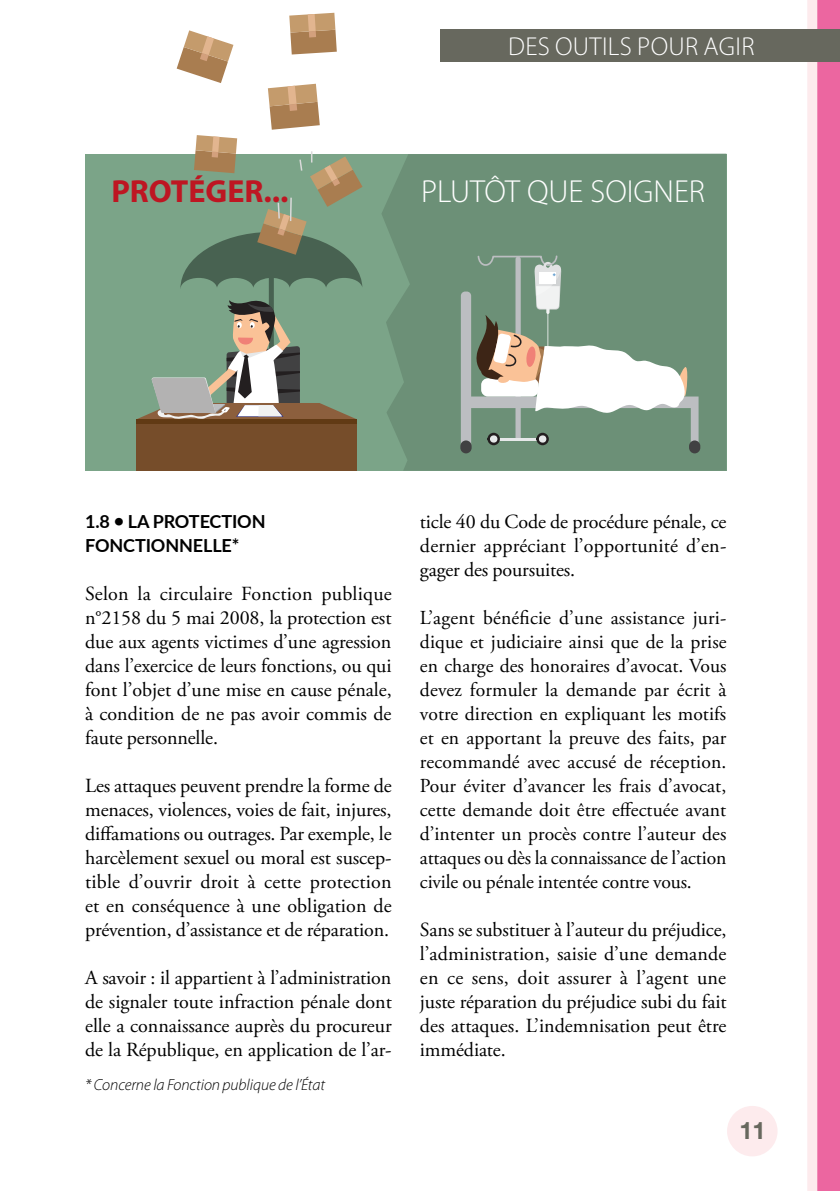
<style>
.page{position:relative;width:840px;height:1191px;background:#fff}
.page>*{position:absolute;margin:0;border:0;box-sizing:border-box;transform-origin:0 0}
.t1{font:300 32px "Myriad Pro";color:#fff}
.t2{font:700 32px "Myriad Pro";color:#be1622}
.t3{font:300 26px "Myriad Pro";letter-spacing:.015em;color:#fff}
.t4{font:700 24px "Helvetica Neue";color:#67685e}
.t5{font:20px/24px "Adobe Garamond Pro";letter-spacing:-.005em;color:#000;text-align:justify}
.t6{font:19.8px/24px "Adobe Garamond Pro";letter-spacing:-.01em;color:#000;text-align:justify}
.TITRE_NV2{font:700 18px/24px "Lato";letter-spacing:-.005em;color:#000}
.t7{font:italic 300 16px "Myriad Pro";letter-spacing:-.005em;color:#000}
</style>
<div class="page">
<div style="left:726px;top:1106px;width:51px;height:50px;background:#fdebed;border-radius:50%"></div>
<div style="left:816px;top:0;width:23px;height:1191px;background:#ec66a0"></div>
<div style="left:806px;top:0;width:10px;height:1191px;background:#fdebed"></div>
<div style="left:440px;top:29px;width:399px;height:33px;background:#67685e"></div>
<div style="left:85px;top:154px;width:641px;height:317px;background:#7ba488"></div>
<svg style="left:382px;top:154px;width:344px;height:317px;background:#6d9178"></svg>
<div style="left:136px;top:419px;width:221px;height:52px;background:#764d2a"></div>
<div style="left:136px;top:419px;width:221px;height:5px;background:#613a14"></div>
<div style="left:688px;top:440px;width:12px;height:13px;background:#414142;border-radius:6px"></div>
<div style="left:460px;top:440px;width:11px;height:13px;background:#414142;border-radius:6px"></div>
<svg style="left:460px;top:255px;width:238px;height:194px;background:#96aa99"></svg>
<svg style="left:137px;top:13px;width:225px;height:406px"></svg>
<h2 class="t3" style="left:508px;top:31px;width:248px">DES OUTILS POUR AGIR</h2>
<p class="t2" style="left:111px;top:170px;width:178px">PROTÉGER...</p>
<p class="t1" style="left:421px;top:172px;width:285px">PLUTÔT QUE SOIGNER</p>
<p class="TITRE_NV2" style="left:85px;top:509px;width:182px">1.8 • LA PROTECTION<br>FONCTIONNELLE*</p>
<p class="t5" style="left:85px;top:582px;width:308px">Selon la circulaire Fonction publique n°2158 du 5 mai 2008, la protection est due aux agents victimes d’une agression dans l’exercice de leurs fonctions, ou qui font l’objet d’une mise en cause pénale, à condition de ne pas avoir commis de faute personnelle.</p>
<p class="t5" style="left:85px;top:774px;width:308px">Les attaques peuvent prendre la forme de menaces, violences, voies de fait, injures, diffamations ou outrages. Par exemple, le harcèlement sexuel ou moral est suscep&shy;tible d’ouvrir droit à cette protection et en conséquence à une obligation de prévention, d’assistance et de réparation.</p>
<p class="t5" style="left:85px;top:966px;width:308px">A savoir : il appartient à l’administration de signaler toute infraction pénale dont elle a connaissance auprès du procureur de la République, en application de l’ar-</p>
<p class="t7" style="left:85px;top:1074px;width:241px">* Concerne la Fonction publique de l’État</p>
<p class="t5" style="left:420px;top:510px;width:308px">ticle 40 du Code de procédure pénale, ce dernier appréciant l’opportunité d’en&shy;gager des poursuites.</p>
<p class="t6" style="left:420px;top:606px;width:308px">L’agent bénéficie d’une assistance juri&shy;dique et judiciaire ainsi que de la prise en charge des honoraires d’avocat. Vous devez formuler la demande par écrit à votre direction en expliquant les motifs et en apportant la preuve des faits, par recommandé avec accusé de réception.<br>Pour éviter d’avancer les frais d’avocat, cette demande doit être effectuée avant d’intenter un procès contre l’auteur des attaques ou dès la connaissance de l’action civile ou pénale intentée contre vous.</p>
<p class="t5" style="left:420px;top:918px;width:308px">Sans se substituer à l’auteur du préjudice, l’administration, saisie d’une demande en ce sens, doit assurer à l’agent une juste réparation du préjudice subi du fait des attaques. L’indemnisation peut être immédiate.</p>
<p class="t4" style="left:739px;top:1111px;width:28px">11</p>
</div>
